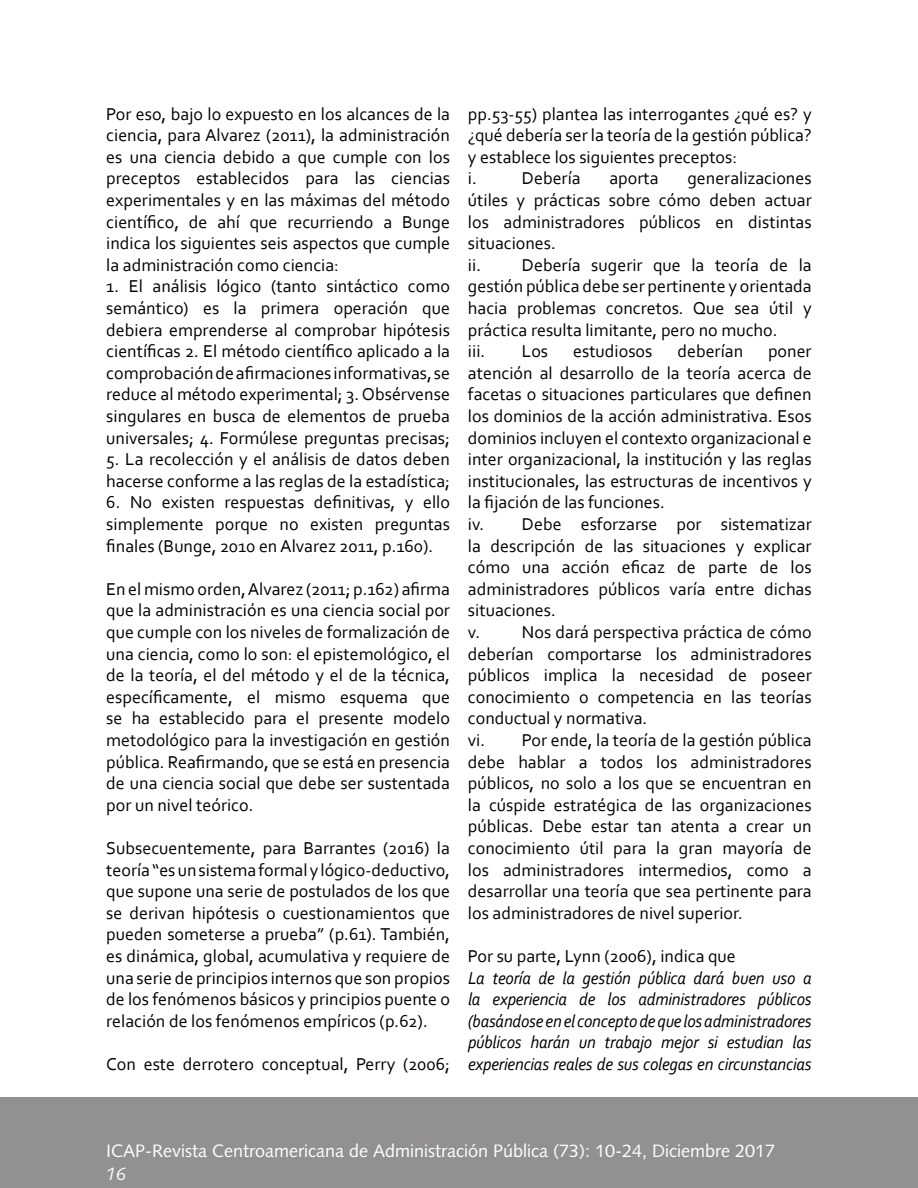
<style>
.page{position:relative;width:918px;height:1188px;background:#fff}
.page>*{position:absolute;margin:0;border:0;box-sizing:border-box;transform-origin:0 0}
.t1{font:18px/21.6px "Corbel";color:#000;text-align:justify}
.t2{font:italic 18px/21.6px "Corbel";letter-spacing:-.01em;color:#000;text-align:justify;scale:.94 1}
.t3{font:18px "Syntax LT Std";color:#fff}
.t4{font:italic 18px "Syntax LT Std";color:#fff}
</style>
<div class="page">
<div style="left:0;top:1097px;width:918px;height:91px;background:#929090"></div>
<p class="t1" style="left:106px;top:102px;width:345px">Por eso, bajo lo expuesto en los alcances de la ciencia, para Alvarez (2011), la administración es una ciencia debido a que cumple con los preceptos establecidos para las ciencias experimentales y en las máximas del método científico, de ahí que recurriendo a Bunge indica los siguientes seis aspectos que cumple la administración como ciencia:</p>
<p class="t1" style="left:106px;top:275px;width:345px">1. El análisis lógico (tanto sintáctico como semántico) es la primera operación que debiera emprenderse al comprobar hipótesis científicas 2. El método científico aplicado a la comprobación de afirmaciones informativas, se reduce al método experimental; 3. Obsérvense singulares en busca de elementos de prueba universales; 4. Formúlese preguntas precisas;</p>
<p class="t1" style="left:106px;top:448px;width:345px">5. La recolección y el análisis de datos deben hacerse conforme a las reglas de la estadística;</p>
<p class="t1" style="left:106px;top:491px;width:345px">6. No existen respuestas definitivas, y ello simplemente porque no existen preguntas finales (Bunge, 2010 en Alvarez 2011, p.160).</p>
<p class="t1" style="left:106px;top:578px;width:345px">En el mismo orden, Alvarez (2011; p.162) afirma que la administración es una ciencia social por que cumple con los niveles de formalización de una ciencia, como lo son: el epistemológico, el de la teoría, el del método y el de la técnica, específicamente, el mismo esquema que se ha establecido para el presente modelo metodológico para la investigación en gestión pública. Reafirmando, que se está en presencia de una ciencia social que debe ser sustentada por un nivel teórico.</p>
<p class="t1" style="left:106px;top:837px;width:345px">Subsecuentemente, para Barrantes (2016) la teoría “es un sistema formal y lógico-deductivo, que supone una serie de postulados de los que se derivan hipótesis o cuestionamientos que pueden someterse a prueba” (p.61). También, es dinámica, global, acumulativa y requiere de una serie de principios internos que son propios de los fenómenos básicos y principios puente o relación de los fenómenos empíricos (p.62).</p>
<p class="t1" style="left:106px;top:1053px;width:345px">Con este derrotero conceptual, Perry (2006;</p>
<p class="t1" style="left:468px;top:102px;width:345px;text-align:left">pp.53-55) plantea las interrogantes ¿qué es? y ¿qué debería ser la teoría de la gestión pública? y establece los siguientes preceptos:<br>i.</p>
<p class="t1" style="left:522px;top:167px;width:60px">Debería</p>
<p class="t1" style="left:609px;top:167px;width:51px">aporta</p>
<p class="t1" style="left:468px;top:167px;width:345px;text-align:left;text-indent:219px">generalizaciones útiles y prácticas sobre cómo deben actuar los administradores públicos en distintas situaciones.<br>ii. Debería sugerir que la teoría de la gestión pública debe ser pertinente y orientada hacia problemas concretos. Que sea útil y práctica resulta limitante, pero no mucho.<br>iii.</p>
<p class="t1" style="left:522px;top:340px;width:28px">Los</p>
<p class="t1" style="left:573px;top:340px;width:81px">estudiosos</p>
<p class="t1" style="left:677px;top:340px;width:67px">deberían</p>
<p class="t1" style="left:468px;top:340px;width:345px;text-align:left;text-indent:300px">poner atención al desarrollo de la teoría acerca de facetas o situaciones particulares que definen los dominios de la acción administrativa. Esos dominios incluyen el contexto organizacional e inter organizacional, la institución y las reglas institucionales, las estructuras de incentivos y la fijación de las funciones.<br>iv. Debe esforzarse por sistematizar la descripción de las situaciones y explicar cómo una acción eficaz de parte de los administradores públicos varía entre dichas situaciones.<br>v. Nos dará perspectiva práctica de cómo deberían comportarse los administradores públicos implica la necesidad de poseer conocimiento o competencia en las teorías conductual y normativa.<br>vi. Por ende, la teoría de la gestión pública debe hablar a todos los administradores públicos, no solo a los que se encuentran en la cúspide estratégica de las organizaciones públicas. Debe estar tan atenta a crear un conocimiento útil para la gran mayoría de los administradores intermedios, como a desarrollar una teoría que sea pertinente para los administradores de nivel superior.</p>
<p class="t1" style="left:468px;top:945px;width:269px">Por su parte, Lynn (2006), indica que</p>
<p class="t2" style="left:468px;top:966px;width:367px">La teoría de la gestión pública dará buen uso a la experiencia de los administradores públicos (basándose en el concepto de que los administradores públicos harán un trabajo mejor si estudian las experiencias reales de sus colegas en circunstancias</p>
<p class="t3" style="left:106px;top:1140px;width:670px">ICAP-Revista Centroamericana de Administración Pública (73): 10-24, Diciembre 2017</p>
<p class="t4" style="left:106px;top:1163px;width:22px">16</p>
</div>
